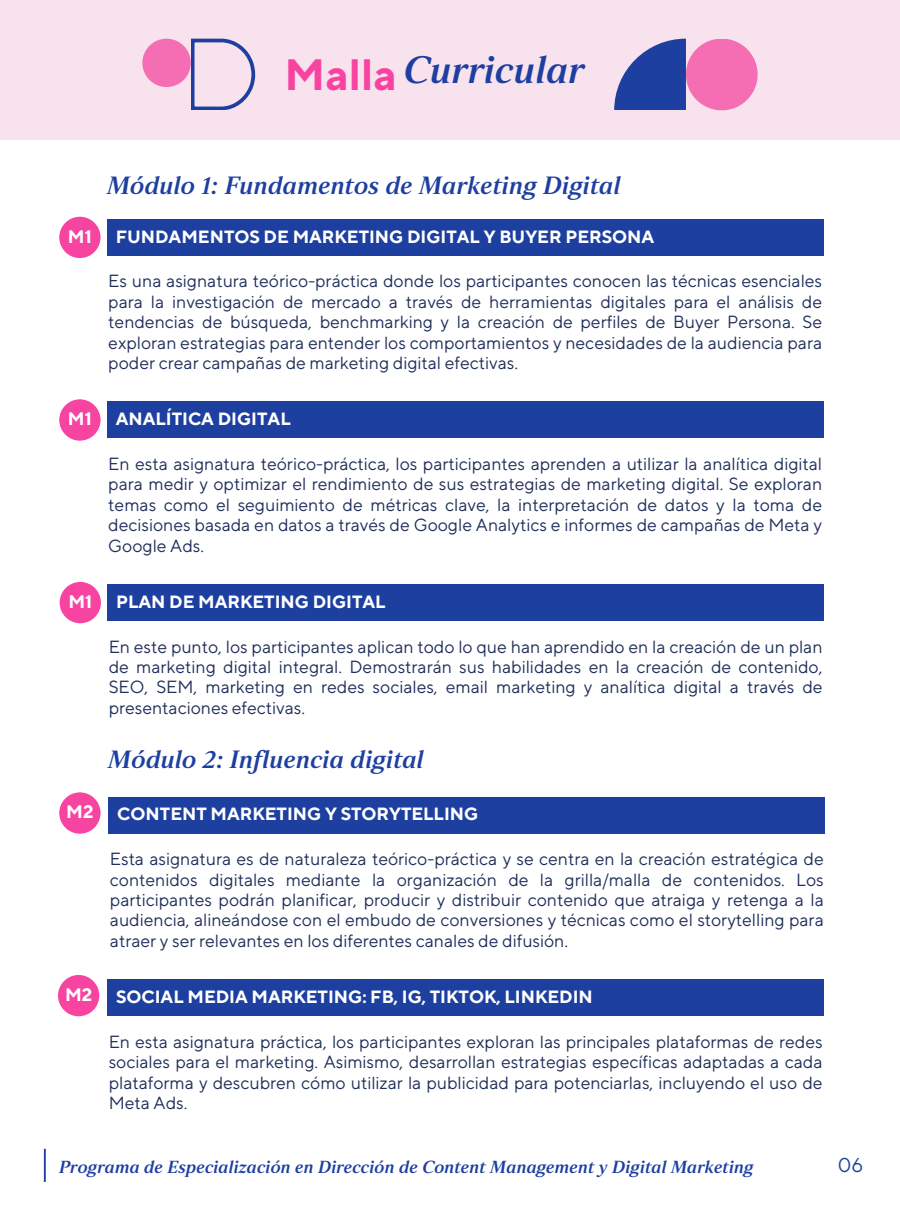
<style>
.page{position:relative;width:900px;height:1219px;background:#fff}
.page>*{position:absolute;margin:0;border:0;box-sizing:border-box;transform-origin:0 0}
.t1{font:38.25px "Strato Pro Demi Bold It";color:#1d3fa0}
.t2{font:25px "Strato Pro Demi Bold It";color:#1d3fa0}
.t3{font:20px "TT Norms Pro";color:#1d3fa0}
.t4{font:700 18px "TT Norms Pro";color:#fff}
.t5{font:700 17.75px "TT Norms Pro";color:#fff}
.t6{font:17.5px/20.5px "TT Norms Pro";color:#202f5a;text-align:justify}
.t7{font:17.5px "Strato Pro Demi Bold It";color:#1d3fa0}
.s1{font-family:"TT Norms Pro";font-weight:700;font-size:43.75px;color:#f844a1}
</style>
<div class="page">
<hr style="left:44px;top:1149px;width:2px;height:33px;background:#1d3fa0">
<div style="left:107px;top:219px;width:716px;height:37px;background:#1d3fa0"></div>
<div style="left:59px;top:217px;width:42px;height:41px;background:#f844a1;border-radius:50%"></div>
<div style="left:0;top:0;width:900px;height:140px;background:#f8e2ed"></div>
<svg style="left:615px;top:39px;width:143px;height:71px"></svg>
<svg style="left:191px;top:39px;width:64px;height:71px"></svg>
<div style="left:142px;top:39px;width:49px;height:48px;background:#f56eb4;border-radius:50%"></div>
<div style="left:107px;top:402px;width:716px;height:36px;background:#1d3fa0"></div>
<div style="left:59px;top:399px;width:42px;height:42px;background:#f844a1;border-radius:50%"></div>
<div style="left:107px;top:584px;width:717px;height:37px;background:#1d3fa0"></div>
<div style="left:60px;top:582px;width:41px;height:41px;background:#f844a1;border-radius:50%"></div>
<div style="left:108px;top:797px;width:717px;height:37px;background:#1d3fa0"></div>
<div style="left:59px;top:792px;width:42px;height:42px;background:#f844a1;border-radius:50%"></div>
<div style="left:107px;top:979px;width:717px;height:37px;background:#1d3fa0"></div>
<div style="left:58px;top:975px;width:41px;height:41px;background:#f844a1;border-radius:50%"></div>
<h1 class="t1" style="left:285px;top:55px;width:302px"><span class="s1">Malla</span> Curricular</h1>
<p class="t4" style="left:68px;top:226px;width:25px">M1</p>
<p class="t4" style="left:68px;top:408px;width:25px">M1</p>
<h2 class="t2" style="left:107px;top:176px;width:515px">Módulo 1: Fundamentos de Marketing Digital</h2>
<p class="t5" style="left:116px;top:226px;width:540px">FUNDAMENTOS DE MARKETING DIGITAL Y BUYER PERSONA</p>
<p class="t6" style="left:108px;top:272px;width:715px">Es una asignatura teórico-práctica donde los participantes conocen las técnicas esenciales para la investigación de mercado a través de herramientas digitales para el análisis de tendencias de búsqueda, benchmarking y la creación de perfiles de Buyer Persona. Se exploran estrategias para entender los comportamientos y necesidades de la audiencia para poder crear campañas de marketing digital efectivas.</p>
<p class="t5" style="left:116px;top:408px;width:177px">ANALÍTICA DIGITAL</p>
<p class="t6" style="left:108px;top:454px;width:715px">En esta asignatura teórico-práctica, los participantes aprenden a utilizar la analítica digital para medir y optimizar el rendimiento de sus estrategias de marketing digital. Se exploran temas como el seguimiento de métricas clave, la interpretación de datos y la toma de decisiones basada en datos a través de Google Analytics e informes de campañas de Meta y Google Ads.</p>
<p class="t4" style="left:68px;top:591px;width:25px">M1</p>
<p class="t4" style="left:66px;top:801px;width:29px">M2</p>
<p class="t5" style="left:116px;top:591px;width:271px">PLAN DE MARKETING DIGITAL</p>
<p class="t6" style="left:109px;top:637px;width:715px">En este punto, los participantes aplican todo lo que han aprendido en la creación de un plan de marketing digital integral. Demostrarán sus habilidades en la creación de contenido, SEO, SEM, marketing en redes sociales, email marketing y analítica digital a través de presentaciones efectivas.</p>
<h2 class="t2" style="left:108px;top:750px;width:317px">Módulo 2: Influencia digital</h2>
<p class="t5" style="left:117px;top:803px;width:362px">CONTENT MARKETING Y STORYTELLING</p>
<p class="t6" style="left:110px;top:849px;width:715px">Esta asignatura es de naturaleza teórico-práctica y se centra en la creación estratégica de contenidos digitales mediante la organización de la grilla/malla de contenidos. Los participantes podrán planificar, producir y distribuir contenido que atraiga y retenga a la audiencia, alineándose con el embudo de conversiones y técnicas como el storytelling para atraer y ser relevantes en los diferentes canales de difusión.</p>
<p class="t4" style="left:65px;top:984px;width:29px">M2</p>
<p class="t5" style="left:116px;top:986px;width:478px">SOCIAL MEDIA MARKETING: FB, IG, TIKTOK, LINKEDIN</p>
<p class="t6" style="left:109px;top:1032px;width:715px">En esta asignatura práctica, los participantes exploran las principales plataformas de redes sociales para el marketing. Asimismo, desarrollan estrategias específicas adaptadas a cada plataforma y descubren cómo utilizar la publicidad para potenciarlas, incluyendo el uso de Meta Ads.</p>
<p class="t7" style="left:59px;top:1160px;width:696px">Programa de Especialización en Dirección de Content Management y Digital Marketing</p>
<p class="t3" style="left:838px;top:1153px;width:27px">06</p>
</div>
